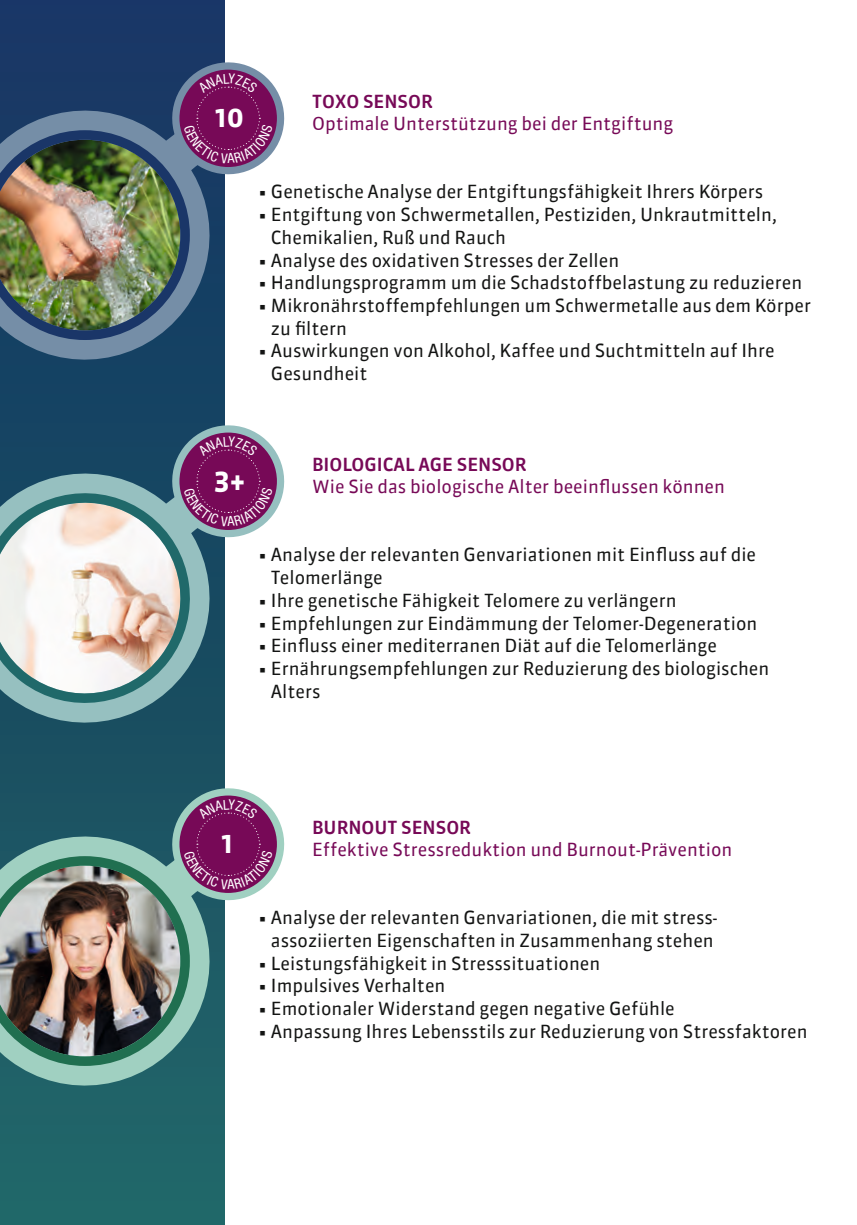
<style>
.page{position:relative;width:857px;height:1225px;background:#fff}
.page>*{position:absolute;margin:0;border:0;box-sizing:border-box;transform-origin:0 0}
.t1{font:700 27.6px "Sanuk OT";color:#fff}
.t2{font:700 27.6px "Sanuk OT";color:#fff}
.t3{font:18px "Sanuk OT";color:#131413}
.t4{font:18px "Sanuk OT";color:#770957}
.t5{font:500 18px "Sanuk OT";color:#770957}
.s1{color:#fff}
</style>
<div class="page">
<svg style="left:0;top:0;width:224px;height:1225px;background:#1b5065"></svg>
<svg style="left:0;top:457px;width:225px;height:282px;background:#245669"></svg>
<svg style="left:0;top:485px;width:198px;height:231px"></svg>
<svg style="left:0;top:94px;width:225px;height:282px;background:#254c6e"></svg>
<img style="left:0;top:125px;width:194px;height:220px">
<svg style="left:0;top:820px;width:225px;height:281px;background:#367377"></svg>
<img style="left:0;top:851px;width:194px;height:219px">
<svg style="left:76px;top:418px;width:209px;height:182px"></svg>
<img style="left:76px;top:55px;width:209px;height:183px">
<svg style="left:76px;top:781px;width:209px;height:182px;background:#82818d"></svg>
<p class="t1" style="left:214px;top:100px;width:31px">10</p>
<p class="t5" style="left:312px;top:90px;width:122px">TOXO SENSOR</p>
<p class="t4" style="left:312px;top:112px;width:362px">Optimale Unterstützung bei der Entgiftung</p>
<p class="t3" style="left:258px;top:180px;width:506px">• Genetische Analyse der Entgiftungsfähigkeit Ihrers Körpers</p>
<p class="t3" style="left:258px;top:203px;width:520px">• Entgiftung von Schwermetallen, Pestiziden, Unkrautmitteln,</p>
<p class="t3" style="left:258px;top:226px;width:249px"><span class="s1">•</span> Chemikalien, Ruß und Rauch</p>
<p class="t3" style="left:258px;top:248px;width:362px">• Analyse des oxidativen Stresses der Zellen</p>
<p class="t3" style="left:258px;top:271px;width:545px">• Handlungsprogramm um die Schadstoffbelastung zu reduzieren</p>
<p class="t3" style="left:258px;top:294px;width:554px">• Mikronährstoffempfehlungen um Schwermetalle aus dem Körper</p>
<p class="t3" style="left:258px;top:317px;width:90px"><span class="s1">•</span> zu filtern</p>
<p class="t3" style="left:258px;top:339px;width:517px">• Auswirkungen von Alkohol, Kaffee und Suchtmitteln auf Ihre</p>
<p class="t3" style="left:258px;top:362px;width:111px"><span class="s1">•</span> Gesundheit</p>
<p class="t2" style="left:214px;top:463px;width:33px">3+</p>
<p class="t5" style="left:312px;top:453px;width:216px">BIOLOGICAL AGE SENSOR</p>
<p class="t4" style="left:312px;top:475px;width:414px">Wie Sie das biologische Alter beeinflussen können</p>
<p class="t3" style="left:258px;top:543px;width:499px">• Analyse der relevanten Genvariationen mit Einfluss auf die</p>
<p class="t3" style="left:258px;top:566px;width:126px"><span class="s1">•</span> Telomerlänge</p>
<p class="t3" style="left:258px;top:589px;width:419px">• Ihre genetische Fähigkeit Telomere zu verlängern</p>
<p class="t3" style="left:258px;top:611px;width:500px">• Empfehlungen zur Eindämmung der Telomer-Degeneration</p>
<p class="t3" style="left:258px;top:634px;width:460px">• Einfluss einer mediterranen Diät auf die Telomerlänge</p>
<p class="t3" style="left:258px;top:657px;width:512px">• Ernährungsempfehlungen zur Reduzierung des biologischen</p>
<p class="t3" style="left:258px;top:679px;width:64px"><span class="s1">•</span> Alters</p>
<p class="t1" style="left:221px;top:825px;width:14px">1</p>
<p class="t5" style="left:312px;top:815px;width:160px">BURNOUT SENSOR</p>
<p class="t4" style="left:312px;top:838px;width:421px">Effektive Stressreduktion und Burnout-Prävention</p>
<p class="t3" style="left:258px;top:906px;width:460px">• Analyse der relevanten Genvariationen, die mit stress-</p>
<p class="t3" style="left:258px;top:929px;width:457px"><span class="s1">•</span> assoziierten Eigenschaften in Zusammenhang stehen</p>
<p class="t3" style="left:258px;top:951px;width:343px">• Leistungsfähigkeit in Stresssituationen</p>
<p class="t3" style="left:258px;top:974px;width:189px">• Impulsives Verhalten</p>
<p class="t3" style="left:258px;top:997px;width:418px">• Emotionaler Widerstand gegen negative Gefühle</p>
<p class="t3" style="left:258px;top:1019px;width:550px">• Anpassung Ihres Lebensstils zur Reduzierung von Stressfaktoren</p>
</div>
